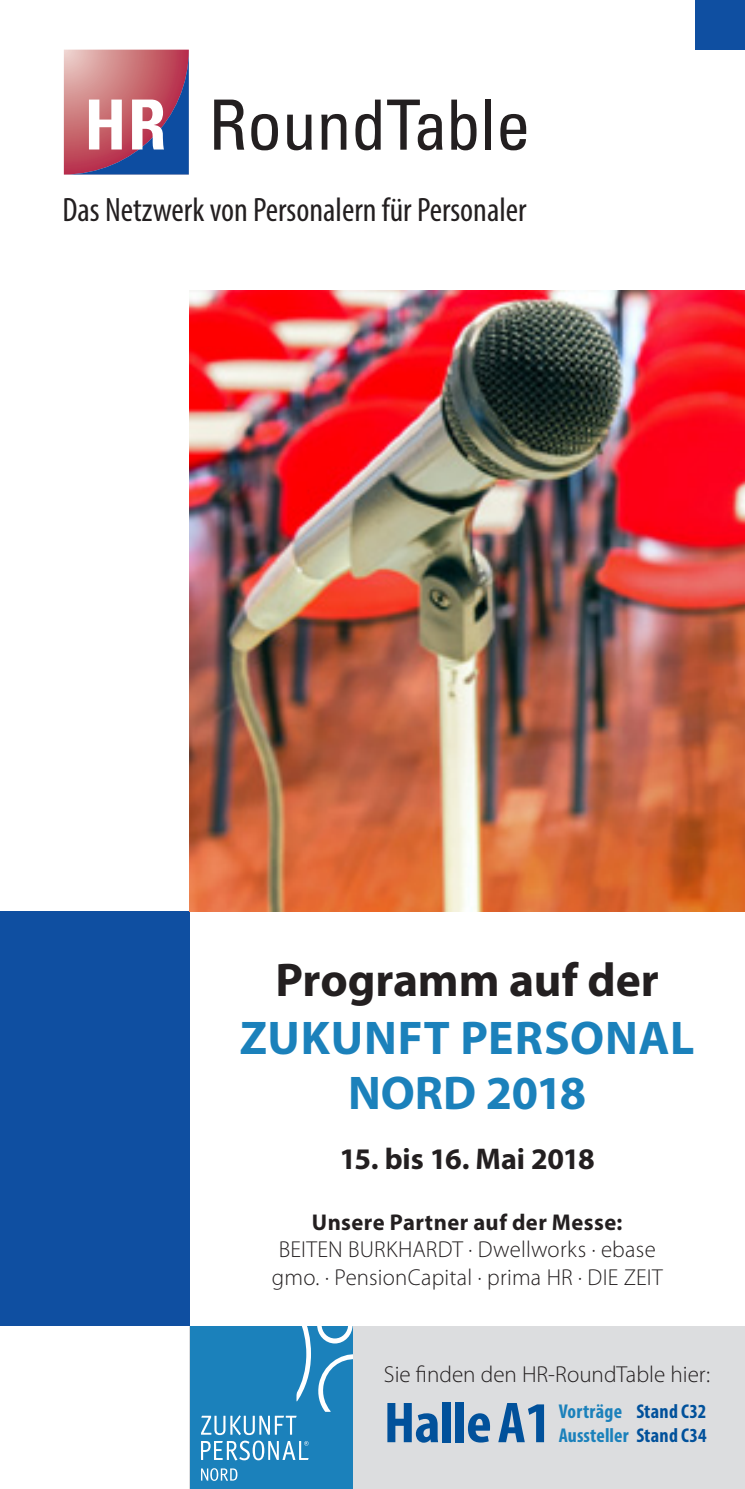
<style>
.page{position:relative;width:745px;height:1489px;background:#fff}
.page>*{position:absolute;margin:0;border:0;box-sizing:border-box;transform-origin:0 0}
.t1{font:700 condensed 58px "Myriad Pro";letter-spacing:-.01em;color:#01519b;scale:1.05 1}
.t2{font:700 47.5px/55px "Myriad Pro";letter-spacing:.01em;color:#1b81bb;text-align:center}
.t3{font:700 47.5px "Myriad Pro";letter-spacing:-.005em;color:#231f20}
.t4{font:condensed 34px "Myriad Pro";color:#231f20}
.t5{font:700 30px "Myriad Pro";letter-spacing:-.01em;color:#231f20}
.t6{font:300 23px/27.5px "Myriad Pro";letter-spacing:.005em;color:#231f20;text-align:center}
.t7{font:700 22.75px "Myriad Pro";letter-spacing:.02em;color:#231f20}
.t8{font:700 condensed 20px "Myriad Pro";letter-spacing:.01em;color:#1b81bb}
.s1{color:#01519b}
</style>
<div class="page">
<div style="left:189px;top:1326px;width:555px;height:162px;background:#dcdddf"></div>
<div style="left:0;top:911px;width:189px;height:415px;background:#0f4fa1"></div>
<div style="left:694px;top:0;width:50px;height:50px;background:#0f4fa1"></div>
<svg style="left:64px;top:50px;width:125px;height:124px;background:#ab7a91"></svg>
<svg style="left:214px;top:100px;width:30px;height:50px"></svg>
<svg style="left:251px;top:114px;width:27px;height:36px"></svg>
<svg style="left:287px;top:115px;width:24px;height:35px"></svg>
<svg style="left:321px;top:114px;width:25px;height:36px"></svg>
<svg style="left:355px;top:100px;width:25px;height:50px"></svg>
<svg style="left:387px;top:100px;width:55px;height:50px"></svg>
<svg style="left:451px;top:100px;width:25px;height:50px"></svg>
<div style="left:485px;top:100px;width:6px;height:50px;background:#231f20"></div>
<svg style="left:500px;top:114px;width:26px;height:36px"></svg>
<img style="left:189px;top:291px;width:555px;height:620px">
<div style="left:190px;top:1326px;width:162px;height:162px;background:#1b81bb"></div>
<svg style="left:318px;top:1354px;width:34px;height:57px"></svg>
<svg style="left:317px;top:1326px;width:35px;height:17px"></svg>
<svg style="left:296px;top:1326px;width:15px;height:75px"></svg>
<svg style="left:201px;top:1415px;width:95px;height:19px"></svg>
<svg style="left:201px;top:1440px;width:107px;height:20px"></svg>
<svg style="left:201px;top:1468px;width:36px;height:12px"></svg>
<p class="t4" style="left:62px;top:189px;width:465px">Das Netzwerk von Personalern für Personaler</p>
<p class="t3" style="left:275px;top:949px;width:385px">Programm auf der</p>
<p class="t2" style="left:240px;top:1008px;width:455px">ZUKUNFT PERSONAL<br>NORD 2018</p>
<p class="t5" style="left:339px;top:1139px;width:256px">15. bis 16. Mai 2018</p>
<p class="t7" style="left:312px;top:1206px;width:312px">Unsere Partner auf der Messe:</p>
<p class="t6" style="left:271px;top:1235px;width:392px">BEITEN BURKHARDT · Dwellworks · ebase gmo. · PensionCapital · prima HR · DIE ZEIT</p>
<p class="t6" style="left:383px;top:1359px;width:327px">Sie finden den HR-RoundTable hier:</p>
<p class="t1" style="left:383px;top:1386px;width:161px">Halle A1</p>
<p class="t8" style="left:558px;top:1398px;width:149px">Vorträge <span class="s1">Stand C32</span></p>
<p class="t8" style="left:558px;top:1422px;width:149px">Aussteller <span class="s1">Stand C34</span></p>
</div>
